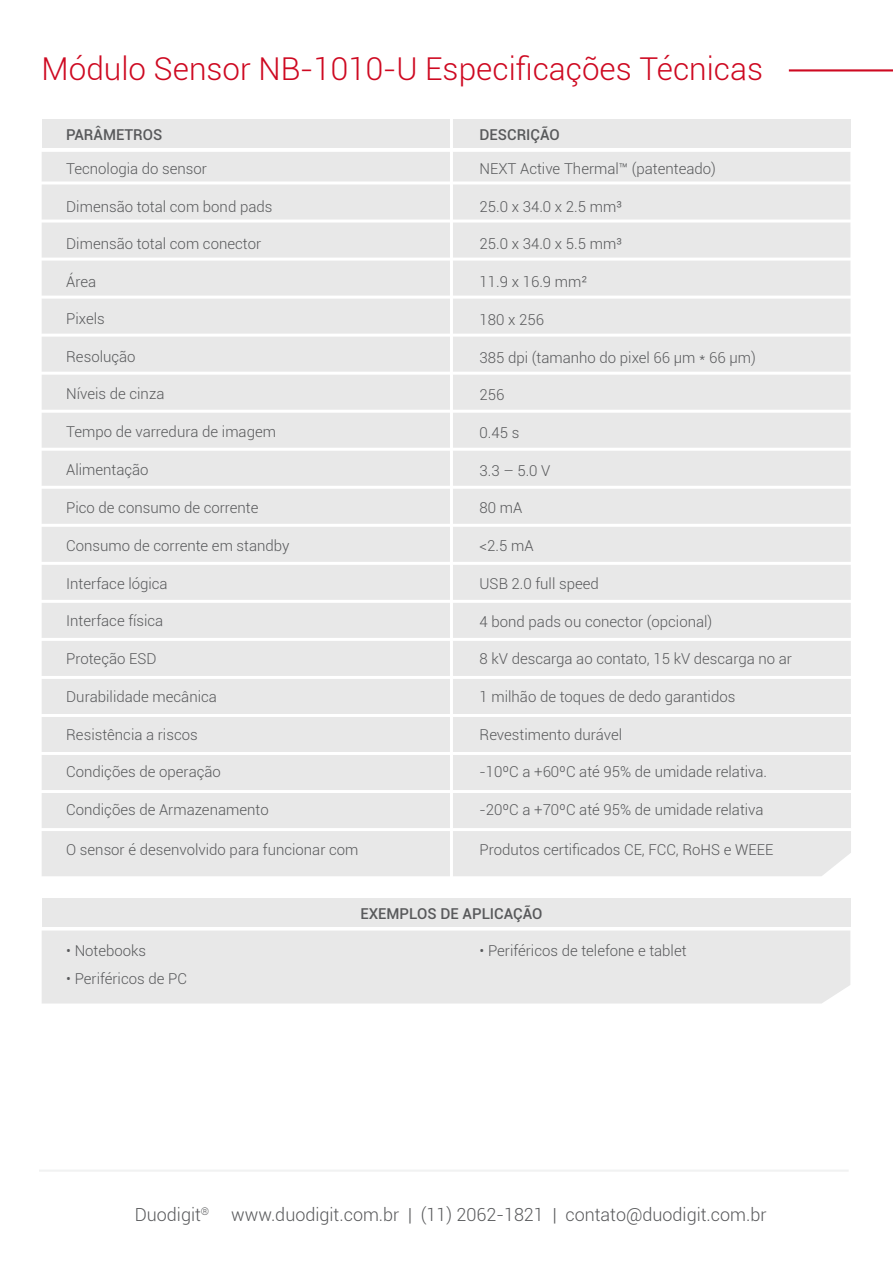
<style>
.page{position:relative;width:893px;height:1263px;background:#fff}
.page>*{position:absolute;margin:0;border:0;box-sizing:border-box;transform-origin:0 0}
.t1{font:300 31.5px "Roboto";color:#ce0921}
.t2{font:300 18px "Roboto";color:#58595b}
.t3{font:300 15px "Roboto";color:#58595b}
.t4{font:500 15px "Roboto";color:#58595b}
</style>
<div class="page">
<div style="left:42px;top:152px;width:809px;height:724px;background:#e8e8e8"></div>
<div style="left:42px;top:120px;width:808px;height:28px;background:#e8e8e8"></div>
<hr style="left:789px;top:69px;width:104px;height:3px;background:#ce0921">
<div style="left:42px;top:930px;width:808px;height:73px;background:#e8e8e8"></div>
<div style="left:42px;top:898px;width:808px;height:29px;background:#e8e8e8"></div>
<hr style="left:39px;top:1169px;width:810px;height:3px;background:#f1f2f2">
<hr style="left:32px;top:181px;width:828px;height:3px;background:#fff">
<hr style="left:32px;top:220px;width:828px;height:3px;background:#fff">
<hr style="left:32px;top:258px;width:828px;height:3px;background:#fff">
<hr style="left:32px;top:296px;width:828px;height:3px;background:#fff">
<hr style="left:32px;top:334px;width:828px;height:3px;background:#fff">
<hr style="left:32px;top:372px;width:828px;height:3px;background:#fff">
<hr style="left:32px;top:410px;width:828px;height:3px;background:#fff">
<hr style="left:32px;top:448px;width:828px;height:3px;background:#fff">
<hr style="left:32px;top:486px;width:828px;height:3px;background:#fff">
<hr style="left:32px;top:524px;width:828px;height:3px;background:#fff">
<hr style="left:32px;top:562px;width:828px;height:3px;background:#fff">
<hr style="left:32px;top:600px;width:828px;height:3px;background:#fff">
<hr style="left:32px;top:638px;width:828px;height:3px;background:#fff">
<hr style="left:32px;top:676px;width:828px;height:3px;background:#fff">
<hr style="left:32px;top:714px;width:828px;height:3px;background:#fff">
<hr style="left:32px;top:752px;width:828px;height:3px;background:#fff">
<hr style="left:32px;top:790px;width:828px;height:3px;background:#fff">
<hr style="left:32px;top:828px;width:828px;height:3px;background:#fff">
<hr style="left:450px;top:118px;width:3px;height:771px;background:#fff">
<h1 class="t1" style="left:42px;top:47px;width:723px">Módulo Sensor NB-1010-U Especificações Técnicas</h1>
<p class="t4" style="left:66px;top:125px;width:98px">PARÂMETROS</p>
<p class="t4" style="left:480px;top:125px;width:82px">DESCRIÇÃO</p>
<p class="t3" style="left:66px;top:158px;width:142px">Tecnologia do sensor</p>
<p class="t3" style="left:66px;top:196px;width:208px">Dimensão total com bond pads</p>
<p class="t3" style="left:66px;top:234px;width:196px">Dimensão total com conector</p>
<p class="t3" style="left:66px;top:271px;width:31px">Área</p>
<p class="t3" style="left:66px;top:308px;width:40px">Pixels</p>
<p class="t3" style="left:66px;top:346px;width:71px">Resolução</p>
<p class="t3" style="left:66px;top:384px;width:100px">Níveis de cinza</p>
<p class="t3" style="left:66px;top:421px;width:211px">Tempo de varredura de imagem</p>
<p class="t3" style="left:66px;top:459px;width:84px">Alimentação</p>
<p class="t3" style="left:66px;top:498px;width:194px">Pico de consumo de corrente</p>
<p class="t3" style="left:66px;top:535px;width:225px">Consumo de corrente em standby</p>
<p class="t3" style="left:66px;top:573px;width:103px">Interface lógica</p>
<p class="t3" style="left:66px;top:611px;width:99px">Interface física</p>
<p class="t3" style="left:66px;top:648px;width:92px">Proteção ESD</p>
<p class="t3" style="left:66px;top:686px;width:152px">Durabilidade mecânica</p>
<p class="t3" style="left:66px;top:724px;width:133px">Resistência a riscos</p>
<p class="t3" style="left:66px;top:762px;width:156px">Condições de operação</p>
<p class="t3" style="left:66px;top:799px;width:204px">Condições de Armazenamento</p>
<p class="t3" style="left:66px;top:839px;width:294px">O sensor é desenvolvido para funcionar com</p>
<p class="t3" style="left:480px;top:158px;width:238px">NEXT Active Thermal™ (patenteado)</p>
<p class="t3" style="left:480px;top:196px;width:144px">25.0 x 34.0 x 2.5 mm³</p>
<p class="t3" style="left:480px;top:234px;width:144px">25.0 x 34.0 x 5.5 mm³</p>
<p class="t3" style="left:480px;top:271px;width:109px">11.9 x 16.9 mm²</p>
<p class="t3" style="left:480px;top:309px;width:66px">180 x 256</p>
<p class="t3" style="left:480px;top:347px;width:278px">385 dpi (tamanho do pixel 66 µm * 66 µm)</p>
<p class="t3" style="left:480px;top:385px;width:26px">256</p>
<p class="t3" style="left:480px;top:422px;width:41px">0.45 s</p>
<p class="t3" style="left:480px;top:460px;width:72px">3.3 – 5.0 V</p>
<p class="t3" style="left:480px;top:498px;width:44px">80 mA</p>
<p class="t3" style="left:480px;top:535px;width:55px">&lt;2.5 mA</p>
<p class="t3" style="left:480px;top:573px;width:121px">USB 2.0 full speed</p>
<p class="t3" style="left:480px;top:611px;width:234px">4 bond pads ou conector (opcional)</p>
<p class="t3" style="left:480px;top:648px;width:314px">8 kV descarga ao contato, 15 kV descarga no ar</p>
<p class="t3" style="left:480px;top:686px;width:257px">1 milhão de toques de dedo garantidos</p>
<p class="t3" style="left:480px;top:724px;width:144px">Revestimento durável</p>
<p class="t3" style="left:480px;top:762px;width:289px">-10ºC a +60ºC até 95% de umidade relativa.</p>
<p class="t3" style="left:480px;top:799px;width:285px">-20ºC a +70ºC até 95% de umidade relativa</p>
<p class="t3" style="left:480px;top:839px;width:295px">Produtos certificados CE, FCC, RoHS e WEEE</p>
<p class="t3" style="left:66px;top:940px;width:82px">• Notebooks</p>
<p class="t3" style="left:66px;top:968px;width:122px">• Periféricos de PC</p>
<p class="t4" style="left:360px;top:903px;width:184px">EXEMPLOS DE APLICAÇÃO</p>
<p class="t3" style="left:480px;top:940px;width:209px">• Periféricos de telefone e tablet</p>
<p class="t2" style="left:135px;top:1202px;width:633px">Duodigit<sup>®</sup> www.duodigit.com.br | (11) 2062-1821 | contato@duodigit.com.br</p>
</div>
